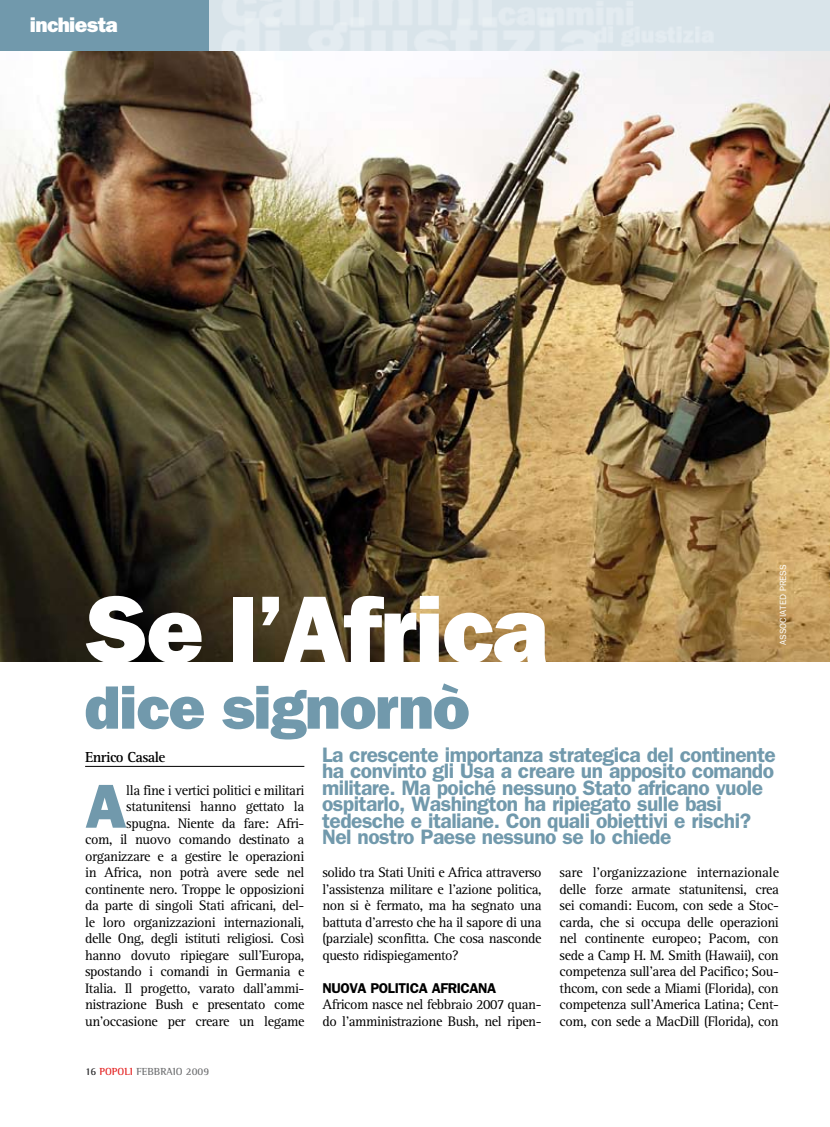
<style>
.page{position:relative;width:830px;height:1127px;background:#fff}
.page>*{position:absolute;margin:0;border:0;box-sizing:border-box;transform-origin:0 0}
.t1{font:96px "ITC Franklin Gothic Std Hvy";letter-spacing:-.02em;color:#fff}
.t2{font:62.4px "ITC Franklin Gothic Std Hvy";color:#7199ac}
.t3{font:61.5px "ITC Franklin Gothic Std Hvy";letter-spacing:-.02em;color:#7199ac}
.t4{font:600 21px/16.5px "ITC Franklin Gothic Std";letter-spacing:-.025em;color:#7199ac}
.t5{font:21px "ITC Franklin Gothic Std Hvy";letter-spacing:-.03em;color:#fff}
.t6{font:700 15px "Rotis Serif";letter-spacing:-.04em;color:#000}
.t7{font:14.25px/16.5px "Rotis Serif";letter-spacing:-.03em;color:#000;text-align:justify}
.t8{font:600 14.25px "ITC Franklin Gothic Std";letter-spacing:-.03em;color:#000}
.t9{font:700 10.5px "Rotis Semi Serif";color:#707173}
.t10{font:700 10.5px "Rotis Semi Serif";color:#e42121}
.t11{font:9px "ITC Franklin Gothic Std";letter-spacing:.005em;color:#fff}
.s1{color:#28282a}
.s2{color:#e42121}
</style>
<div class="page">
<hr style="left:85px;top:766px;width:219px;height:1px;background:#000">
<img style="left:0;top:50px;width:829px;height:611px">
<div style="left:0;top:0;width:208px;height:50px;background:#7199ac"></div>
<h3 class="t5" style="left:30px;top:12px;width:89px">inchiesta</h3>
<p class="t11" style="left:777px;top:645px;width:82px;rotate:-90deg">ASSOCIATED PRESS</p>
<h1 class="t1" style="left:85px;top:573px;width:464px">Se l’Africa</h1>
<h3 class="t3" style="left:85px;top:671px;width:386px">dice signornò</h3>
<p class="t4" style="left:322px;top:746px;width:455px">La crescente importanza strategica del continente ha convinto gli Usa a creare un apposito comando militare. Ma poiché nessuno Stato africano vuole ospitarlo, Washington ha ripiegato sulle basi tedesche e italiane. Con quali obiettivi e rischi?<br>Nel nostro Paese nessuno se lo chiede</p>
<p class="t6" style="left:85px;top:748px;width:82px">Enrico Casale</p>
<h2 class="t2" style="left:85px;top:769px;width:43px">A</h2>
<p class="t7" style="left:85px;top:782px;width:221px;text-align:right">lla fine i vertici politici e militari statunitensi hanno gettato la spugna. Niente da fare: Afri-<br>com, il nuovo comando destinato a organizzare e a gestire le operazioni in Africa, non potrà avere sede nel continente nero. Troppe le opposizioni da parte di singoli Stati africani, del&shy;le loro organizzazioni internazionali, delle Ong, degli istituti religiosi. Così hanno dovuto ripiegare sull’Europa, spostando i comandi in Germania e Italia. Il progetto, varato dall’ammi&shy;nistrazione Bush e presentato come un’occasione per creare un legame</p>
<p class="t7" style="left:322px;top:865px;width:221px">solido tra Stati Uniti e Africa attraverso l’assistenza militare e l’azione politica, non si è fermato, ma ha segnato una battuta d’arresto che ha il sapore di una (parziale) sconfitta. Che cosa nasconde questo ridispiegamento?</p>
<p class="t8" style="left:322px;top:979px;width:175px">NUOVA POLITICA AFRICANA</p>
<p class="t7" style="left:322px;top:997px;width:221px">Africom nasce nel febbraio 2007 quan&shy;do l’amministrazione Bush, nel ripen-</p>
<p class="t7" style="left:559px;top:865px;width:221px">sare l’organizzazione internazionale delle forze armate statunitensi, crea sei comandi: Eucom, con sede a Stoc&shy;carda, che si occupa delle operazioni nel continente europeo; Pacom, con sede a Camp H. M. Smith (Hawaii), con competenza sull’area del Pacifico; Sou&shy;thcom, con sede a Miami (Florida), con competenza sull’America Latina; Cent&shy;com, con sede a MacDill (Florida), con</p>
<p class="t10" style="left:85px;top:1065px;width:27px"><span class="s1">16</span> POPO</p>
<p class="t9" style="left:124px;top:1065px;width:19px"><span class="s2">LI</span> FEBBRAIO</p>
<p class="t9" style="left:186px;top:1065px;width:25px">2009</p>
</div>
